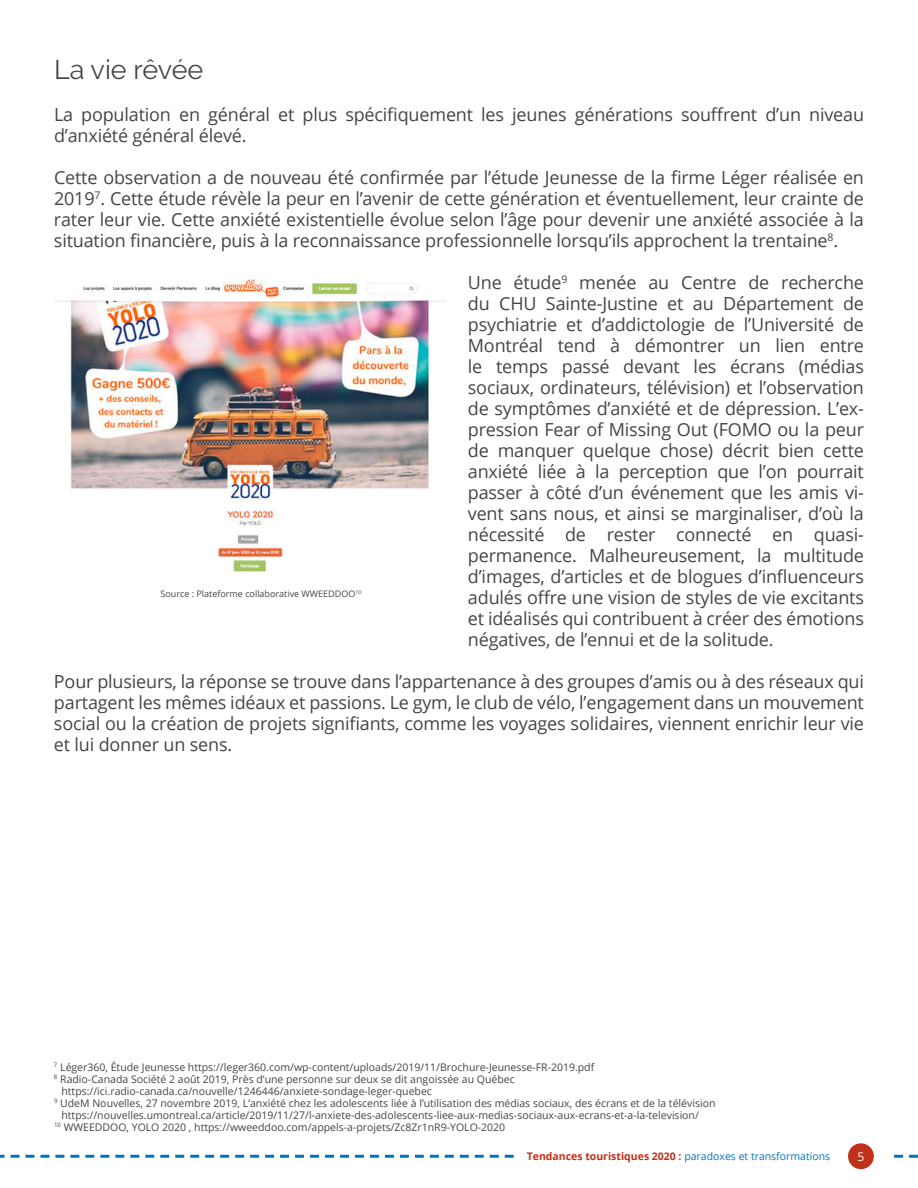
<style>
.page{position:relative;width:918px;height:1188px;background:#fff}
.page>*{position:absolute;margin:0;border:0;box-sizing:border-box;transform-origin:0 0}
.t1{font:27px "Raleway";color:#454545}
.t2{font:18px/21px "Open Sans";letter-spacing:-.01em;color:#454545;text-align:justify}
.t3{font:12px "Open Sans";color:#fff}
.t4{font:10.5px "Open Sans";color:#454545}
.t5{font:700 10.5px "Open Sans";color:#bf301a}
.t6{font:9px "Open Sans";color:#454545}
.s1{font-weight:400;color:#0075bf}
</style>
<div class="page">
<svg style="left:0;top:1155px;width:918px;height:3px"></svg>
<div style="left:515px;top:1143px;width:377px;height:26px;background:#fff"></div>
<div style="left:848px;top:1143px;width:26px;height:26px;background:#bf311a;border-radius:50%"></div>
<img style="left:54px;top:276px;width:391px;height:296px">
<h1 class="t1" style="left:54px;top:54px;width:151px">La vie rêvée</h1>
<p class="t2" style="left:54px;top:104px;width:812px">La population en général et plus spécifiquement les jeunes générations souffrent d’un niveau d’anxiété général élevé.</p>
<p class="t2" style="left:54px;top:167px;width:812px">Cette observation a de nouveau été confirmée par l’étude Jeunesse de la firme Léger réalisée en 2019<sup>7</sup>. Cette étude révèle la peur en l’avenir de cette génération et éventuellement, leur crainte de rater leur vie. Cette anxiété existentielle évolue selon l’âge pour devenir une anxiété associée à la situation financière, puis à la reconnaissance professionnelle lorsqu’ils approchent la trentaine<sup>8</sup>.</p>
<p class="t2" style="left:468px;top:272px;width:398px">Une étude<sup>9</sup> menée au Centre de recherche du CHU Sainte-Justine et au Département de psychiatrie et d’addictologie de l’Université de Montréal tend à démontrer un lien entre le temps passé devant les écrans (médias sociaux, ordinateurs, télévision) et l’observation de symptômes d’anxiété et de dépression. L’ex&shy;pression Fear of Missing Out (FOMO ou la peur de manquer quelque chose) décrit bien cette anxiété liée à la perception que l’on pourrait passer à côté d’un événement que les amis vi&shy;vent sans nous, et ainsi se marginaliser, d’où la nécessité de rester connecté en quasi&shy;permanence. Malheureusement, la multitude d’images, d’articles et de blogues d’influenceurs adulés offre une vision de styles de vie excitants et idéalisés qui contribuent à créer des émotions négatives, de l’ennui et de la solitude.</p>
<p class="t2" style="left:54px;top:671px;width:812px">Pour plusieurs, la réponse se trouve dans l’appartenance à des groupes d’amis ou à des réseaux qui partagent les mêmes idéaux et passions. Le gym, le club de vélo, l’engagement dans un mouvement social ou la création de projets signifiants, comme les voyages solidaires, viennent enrichir leur vie et lui donner un sens.</p>
<p class="t6" style="left:161px;top:587px;width:202px">Source : Plateforme collaborative WWEEDDOO<sup>10</sup></p>
<p class="t4" style="left:54px;top:1060px;width:542px"><sup>7</sup> Léger360, Étude Jeunesse https://leger360.com/wp-content/uploads/2019/11/Brochure-Jeunesse-FR-2019.pdf</p>
<p class="t4" style="left:54px;top:1072px;width:462px"><sup>8</sup> Radio-Canada Société 2 août 2019, Près d’une personne sur deux se dit angoissée au Québec</p>
<p class="t4" style="left:62px;top:1084px;width:372px">https://ici.radio-canada.ca/nouvelle/1246446/anxiete-sondage-leger-quebec</p>
<p class="t4" style="left:54px;top:1096px;width:663px"><sup>9</sup> UdeM Nouvelles, 27 novembre 2019, L’anxiété chez les adolescents liée à l’utilisation des médias sociaux, des écrans et de la télévision</p>
<p class="t4" style="left:62px;top:1108px;width:639px">https://nouvelles.umontreal.ca/article/2019/11/27/l-anxiete-des-adolescents-liee-aux-medias-sociaux-aux-ecrans-et-a-la-television/</p>
<p class="t4" style="left:54px;top:1120px;width:453px"><sup>10</sup> WWEEDDOO, YOLO 2020 , https://wweeddoo.com/appels-a-projets/Zc8Zr1nR9-YOLO-2020</p>
<p class="t5" style="left:527px;top:1152px;width:305px">Tendances touristiques 2020 : <span class="s1">paradoxes et transformations</span></p>
<p class="t3" style="left:857px;top:1152px;width:8px">5</p>
</div>
